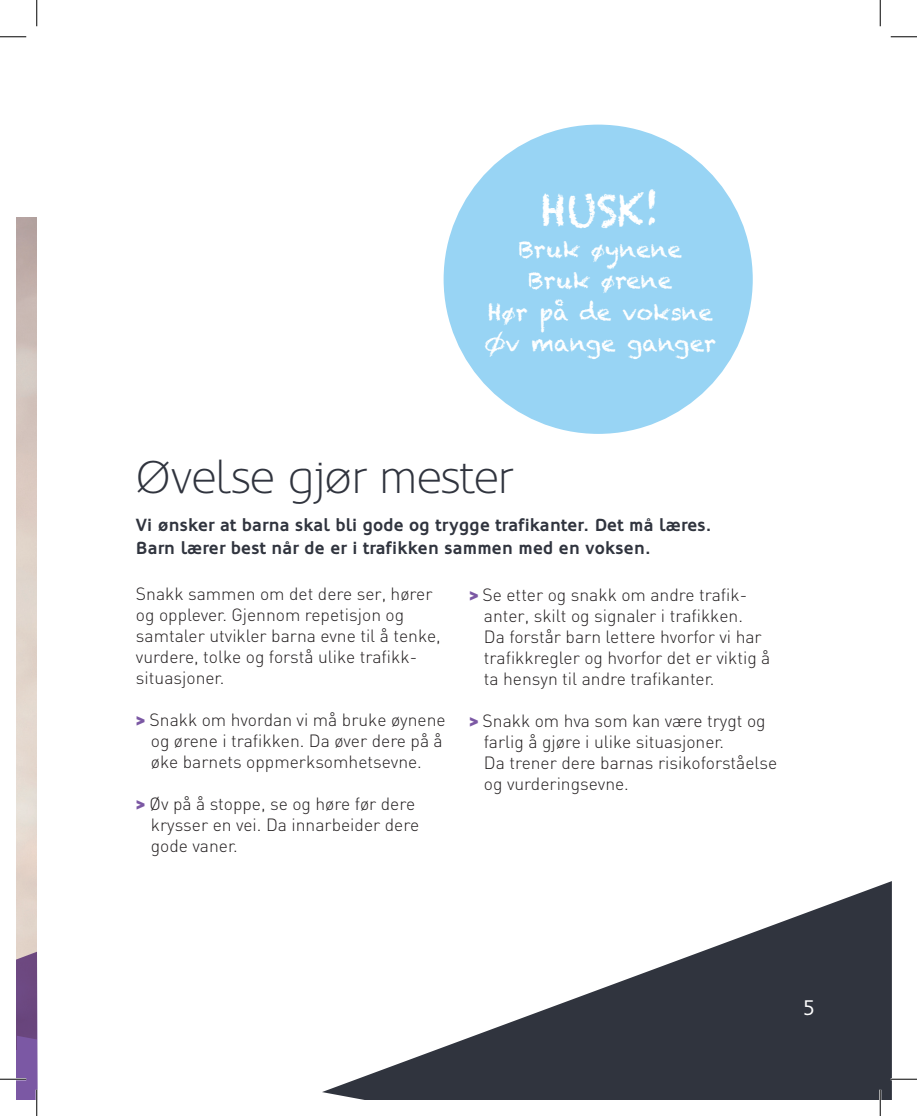
<style>
.page{position:relative;width:917px;height:1116px;background:#fff}
.page>*{position:absolute;margin:0;border:0;box-sizing:border-box;transform-origin:0 0}
.t1{font:300 45.5px "Oblik";letter-spacing:.01em;color:#30343e}
.t2{font:42px "Chalkduster";color:#fff}
.t3{font:22.75px "Chalkduster";color:#fff}
.t4{font:21px "Oblik";color:#fff}
.t5{font:300 17.5px/21px "DIN";color:#231f20}
.t6{font:700 17.5px "Oblik";letter-spacing:.01em;color:#30343e}
.s1{font-weight:900;color:#7b58a4}
</style>
<div class="page">
<svg style="left:360px;top:881px;width:532px;height:217px;fill:#30343e"></svg>
<div style="left:444px;top:125px;width:309px;height:309px;background:#98d4f4;border-radius:50%"></div>
<hr style="left:891px;top:1077px;width:26px;height:3px;background:#fff">
<hr style="left:879px;top:1089px;width:2px;height:26px;background:#fff">
<svg style="left:0;top:36px;width:26px;height:1px"></svg>
<svg style="left:891px;top:36px;width:26px;height:1px"></svg>
<svg style="left:891px;top:1078px;width:26px;height:1px"></svg>
<svg style="left:36px;top:0;width:1px;height:26px"></svg>
<svg style="left:0;top:951px;width:360px;height:164px"></svg>
<svg style="left:880px;top:0;width:1px;height:26px"></svg>
<svg style="left:880px;top:1089px;width:1px;height:26px"></svg>
<p class="t2" style="left:541px;top:186px;width:121px">HUSK!</p>
<p class="t3" style="left:519px;top:235px;width:165px">Bruk øynene</p>
<p class="t3" style="left:529px;top:267px;width:145px">Bruk ørene</p>
<p class="t3" style="left:488px;top:298px;width:227px">Hør på de voksne</p>
<p class="t3" style="left:485px;top:330px;width:233px">Øv mange ganger</p>
<p class="t1" style="left:136px;top:451px;width:377px">Øvelse gjør mester</p>
<p class="t6" style="left:136px;top:515px;width:577px">Vi ønsker at barna skal bli gode og trygge trafikanter. Det må læres.</p>
<p class="t6" style="left:136px;top:537px;width:516px">Barn lærer best når de er i trafikken sammen med en voksen.</p>
<p class="t5" style="left:136px;top:583px;width:306px">Snakk sammen om det dere ser, hører og opplever. Gjennom repetisjon og samtaler utvikler barna evne til å tenke, vurdere, tolke og forstå ulike trafikk&shy;situasjoner.</p>
<p class="t5" style="left:151px;top:709px;width:296px;text-indent:-15px"><span class="s1">&gt;</span> Snakk om hvordan vi må bruke øynene og ørene i trafikken. Da øver dere på å øke barnets oppmerksomhetsevne.</p>
<p class="t5" style="left:151px;top:793px;width:270px;text-indent:-15px"><span class="s1">&gt;</span> Øv på å stoppe, se og høre før dere krysser en vei. Da innarbeider dere gode vaner.</p>
<p class="t5" style="left:484px;top:583px;width:288px;text-indent:-15px"><span class="s1">&gt;</span> Se etter og snakk om andre trafik&shy;anter, skilt og signaler i trafikken.<br>Da forstår barn lettere hvorfor vi har trafikkregler og hvorfor det er viktig å ta hensyn til andre trafikanter.</p>
<p class="t5" style="left:484px;top:709px;width:283px;text-indent:-15px"><span class="s1">&gt;</span> Snakk om hva som kan være trygt og farlig å gjøre i ulike situasjoner.</p>
<p class="t5" style="left:484px;top:751px;width:295px">Da trener dere barnas risikoforståelse og vurderingsevne.</p>
<p class="t4" style="left:804px;top:995px;width:11px">5</p>
</div>
